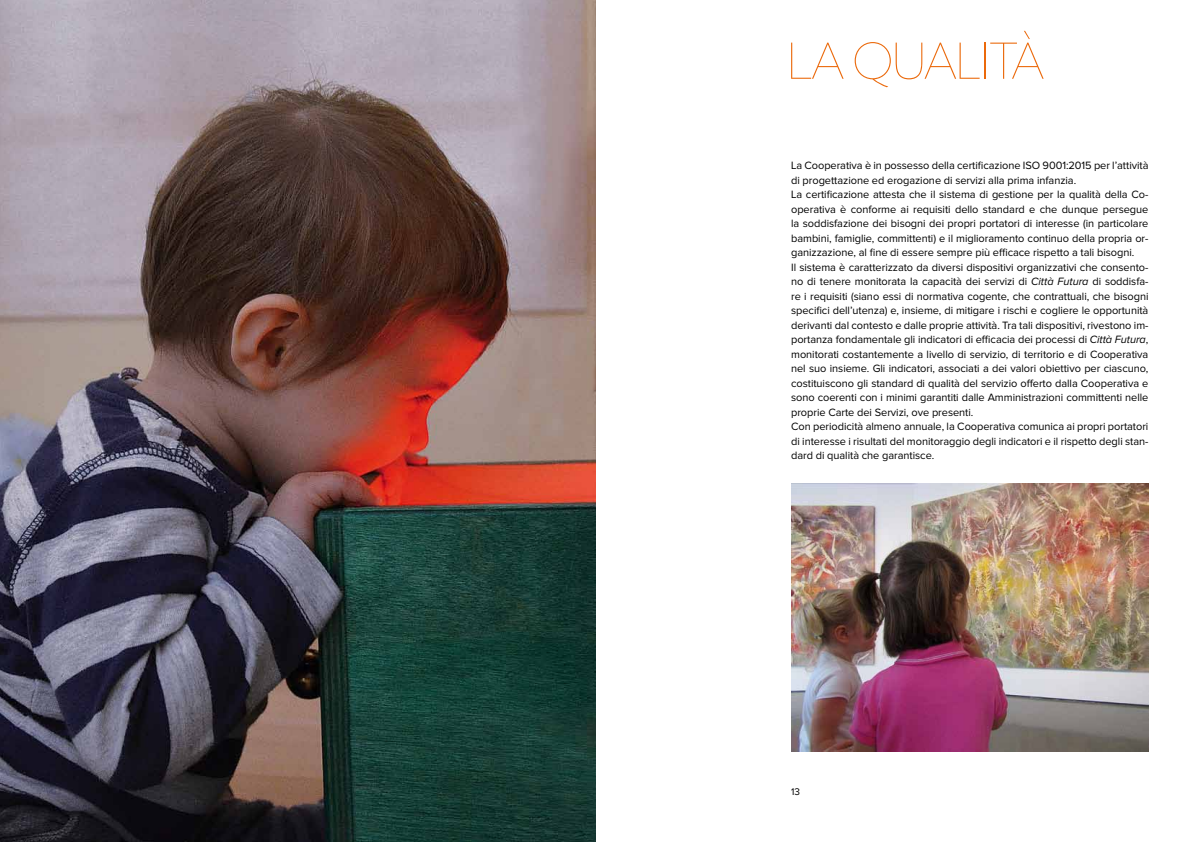
<style>
.page{position:relative;width:1191px;height:842px;background:#fff}
.page>*{position:absolute;margin:0;border:0;box-sizing:border-box;transform-origin:0 0}
.t1{font:100 50px "Azo Sans";color:#eb690b}
.t2{font:11px/14.5px "Proxima Nova";letter-spacing:-.005em;color:#000}
.t3{font:10px "Proxima Nova";color:#000}
.s1{font-style:italic}
</style>
<div class="page">
<img style="left:791px;top:483px;width:357px;height:268px">
<img style="left:0;top:0;width:595px;height:842px">
<h1 class="t1" style="left:786px;top:29px;width:260px">LA QUALITÀ</h1>
<p class="t2" style="left:791px;top:159px;width:359px">La Cooperativa è in possesso della certificazione ISO 9001:2015 per l’attività di progettazione ed erogazione di servizi alla prima infanzia.<br>La certificazione attesta che il sistema di gestione per la qualità della Co&shy;operativa è conforme ai requisiti dello standard e che dunque persegue la soddisfazione dei bisogni dei propri portatori di interesse (in particolare bambini, famiglie, committenti) e il miglioramento continuo della propria or&shy;ganizzazione, al fine di essere sempre più efficace rispetto a tali bisogni.<br>Il sistema è caratterizzato da diversi dispositivi organizzativi che consento&shy;no di tenere monitorata la capacità dei servizi di <span class="s1">Città Futura</span> di soddisfa&shy;re i requisiti (siano essi di normativa cogente, che contrattuali, che bisogni specifici dell’utenza) e, insieme, di mitigare i rischi e cogliere le opportunità derivanti dal contesto e dalle proprie attività. Tra tali dispositivi, rivestono im&shy;portanza fondamentale gli indicatori di efficacia dei processi di <span class="s1">Città Futura</span>, monitorati costantemente a livello di servizio, di territorio e di Cooperativa nel suo insieme. Gli indicatori, associati a dei valori obiettivo per ciascuno, costituiscono gli standard di qualità del servizio offerto dalla Cooperativa e sono coerenti con i minimi garantiti dalle Amministrazioni committenti nelle proprie Carte dei Servizi, ove presenti.<br>Con periodicità almeno annuale, la Cooperativa comunica ai propri portatori di interesse i risultati del monitoraggio degli indicatori e il rispetto degli stan&shy;dard di qualità che garantisce.</p>
<p class="t3" style="left:791px;top:787px;width:10px">13</p>
</div>
